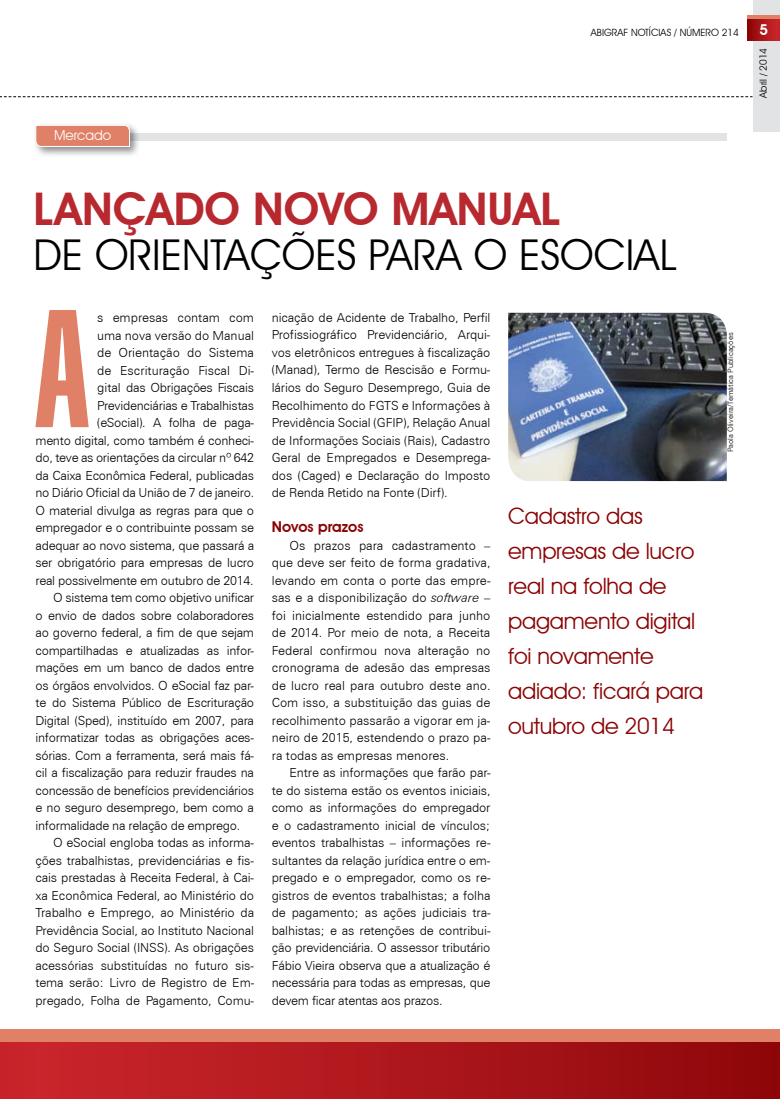
<style>
.page{position:relative;width:780px;height:1099px;background:#fff}
.page>*{position:absolute;margin:0;border:0;box-sizing:border-box;transform-origin:0 0}
.t1{font:900 extra-condensed 162.5px "Swiss 911 BT";color:#df8067}
.t2{font:600 45px "Avant Garde IT Cby BT";color:#b8292f}
.t3{font:42.5px "Avant Garde IT Cby BT";color:#000}
.t4{font:22.5px/35px "Avant Garde IT Cby BT";letter-spacing:-.01em;color:#8b0304}
.t5{font:600 15px "Avant Garde IT Cby BT";color:#8b0304}
.t6{font:600 15px "Avant Garde IT Cby BT";color:#fff}
.t7{font:13.75px "Avant Garde IT Cby BT";color:#fff}
.t8{font:300 12.5px/17.5px "Zurich BT";letter-spacing:-.02em;color:#000;text-align:justify}
.t9{font:300 12.5px "Zurich BT";color:#000}
.t10{font:10px "Avant Garde IT Cby BT";color:#000}
.t11{font:300 7.5px "Zurich BT";color:#000}
.s1{font-style:italic}
</style>
<div class="page">
<div style="left:753px;top:0;width:27px;height:132px;background:#e2e3e4"></div>
<div style="left:0;top:1040px;width:780px;height:58px;background:linear-gradient(to right,#cc272d,#8f070a)"></div>
<div style="left:0;top:1029px;width:780px;height:12px;background:#df8067"></div>
<div style="left:747px;top:15px;width:33px;height:22px;background:#df8067"></div>
<svg style="left:747px;top:19px;width:33px;height:22px"></svg>
<svg style="left:0;top:96px;width:752px;height:1px"></svg>
<div style="left:50px;top:133px;width:676px;height:7px;background:#e2e3e4"></div>
<div style="left:32px;top:122px;width:114px;height:41px;background:#000;opacity:.45"></div>
<svg style="left:35px;top:125px;width:95px;height:22px"></svg>
<img style="left:508px;top:313px;width:218px;height:168px">
<p class="t7" style="left:54px;top:127px;width:59px">Mercado</p>
<p class="t10" style="left:591px;top:27px;width:18px">ABIGRA</p>
<p class="t10" style="left:623px;top:27px;width:71px">F NOTÍCIAS / NÚMERO</p>
<p class="t10" style="left:721px;top:27px;width:18px">214</p>
<p class="t6" style="left:759px;top:21px;width:10px">5</p>
<p class="t10" style="left:757px;top:97px;width:51px;rotate:-90deg">Abril / 2014</p>
<h2 class="t2" style="left:33px;top:182px;width:528px">LANÇADO NOVO MANUAL</h2>
<h3 class="t3" style="left:33px;top:229px;width:635px">de orientações para o eSocial</h3>
<h1 class="t1" style="left:35px;top:281px;width:55px">A</h1>
<p class="t8" style="left:272px;top:309px;width:220px">nicação de Acidente de Trabalho, Perfil Profissiográfico Previdenciário, Arqui&shy;vos eletrônicos entregues à fiscalização (Manad), Termo de Rescisão e Formu&shy;lários do Seguro Desemprego, Guia de Recolhimento do FGTS e Informações à Previdência Social (GFIP), Relação Anual de Informações Sociais (Rais), Cadastro Geral de Empregados e Desemprega&shy;dos (Caged) e Declaração do Imposto de Renda Retido na Fonte (Dirf).</p>
<p class="t5" style="left:272px;top:517px;width:93px">NOVOS PRAZOS</p>
<p class="t8" style="left:272px;top:536px;width:220px;text-indent:18px">Os prazos para cadastramento – que deve ser feito de forma gradativa, levando em conta o porte das empre&shy;sas e a disponibilização do <span class="s1">software</span> – foi inicialmente estendido para junho de 2014. Por meio de nota, a Receita Federal confirmou nova alteração no cronograma de adesão das empresas de lucro real para outubro deste ano.<br>Com isso, a substituição das guias de recolhimento passarão a vigorar em ja&shy;neiro de 2015, estendendo o prazo pa&shy;ra todas as empresas menores.</p>
<p class="t8" style="left:272px;top:764px;width:220px;text-indent:18px">Entre as informações que farão par&shy;te do sistema estão os eventos iniciais, como as informações do empregador e o cadastramento inicial de vínculos; eventos trabalhistas – informações re&shy;sultantes da relação jurídica entre o em&shy;pregado e o empregador, como os re&shy;gistros de eventos trabalhistas; a folha de pagamento; as ações judiciais tra&shy;balhistas; e as retenções de contribui&shy;ção previdenciária. O assessor tributário Fábio Vieira observa que a atualização é necessária para todas as empresas, que devem ficar atentas aos prazos.</p>
<p class="t9" style="left:97px;top:310px;width:158px">s empresas contam com</p>
<p class="t9" style="left:97px;top:327px;width:158px">uma nova versão do Manual</p>
<p class="t9" style="left:97px;top:345px;width:158px">de Orientação do Sistema</p>
<p class="t9" style="left:97px;top:362px;width:158px">de Escrituração Fiscal Di-</p>
<p class="t8" style="left:97px;top:379px;width:158px">gital das Obrigações Fiscais</p>
<p class="t8" style="left:97px;top:396px;width:158px">Previdenciárias e Trabalhistas</p>
<p class="t8" style="left:97px;top:414px;width:158px">(eSocial). A folha de paga-</p>
<p class="t8" style="left:35px;top:431px;width:220px">mento digital, como também é conheci-</p>
<p class="t8" style="left:35px;top:449px;width:220px">do, teve as orientações da circular nº 642</p>
<p class="t8" style="left:35px;top:466px;width:220px">da Caixa Econômica Federal, publicadas</p>
<p class="t8" style="left:35px;top:484px;width:220px">no Diário Oficial da União de 7 de janeiro.</p>
<p class="t8" style="left:35px;top:501px;width:220px">O material divulga as regras para que o</p>
<p class="t8" style="left:35px;top:519px;width:220px">empregador e o contribuinte possam se</p>
<p class="t8" style="left:35px;top:536px;width:220px">adequar ao novo sistema, que passará a</p>
<p class="t8" style="left:35px;top:554px;width:220px">ser obrigatório para empresas de lucro</p>
<p class="t8" style="left:35px;top:571px;width:219px">real possivelmente em outubro de 2014.</p>
<p class="t8" style="left:53px;top:589px;width:202px">O sistema tem como objetivo unificar</p>
<p class="t8" style="left:35px;top:606px;width:220px">o envio de dados sobre colaboradores</p>
<p class="t8" style="left:35px;top:624px;width:220px">ao governo federal, a fim de que sejam</p>
<p class="t8" style="left:35px;top:641px;width:220px">compartilhadas e atualizadas as infor-</p>
<p class="t8" style="left:35px;top:659px;width:220px">mações em um banco de dados entre</p>
<p class="t8" style="left:35px;top:676px;width:220px">os órgãos envolvidos. O eSocial faz par-</p>
<p class="t8" style="left:35px;top:694px;width:220px">te do Sistema Público de Escrituração</p>
<p class="t8" style="left:35px;top:711px;width:220px">Digital (Sped), instituído em 2007, para</p>
<p class="t8" style="left:35px;top:729px;width:220px">informatizar todas as obrigações aces-</p>
<p class="t8" style="left:35px;top:746px;width:220px">sórias. Com a ferramenta, será mais fá-</p>
<p class="t8" style="left:35px;top:764px;width:220px">cil a fiscalização para reduzir fraudes na</p>
<p class="t8" style="left:35px;top:781px;width:220px">concessão de benefícios previdenciários</p>
<p class="t8" style="left:35px;top:799px;width:220px">e no seguro desemprego, bem como a</p>
<p class="t8" style="left:35px;top:816px;width:206px">informalidade na relação de emprego.</p>
<p class="t8" style="left:53px;top:834px;width:202px">O eSocial engloba todas as informa-</p>
<p class="t8" style="left:35px;top:851px;width:220px">ções trabalhistas, previdenciárias e fis-</p>
<p class="t8" style="left:35px;top:869px;width:220px">cais prestadas à Receita Federal, à Cai-</p>
<p class="t8" style="left:35px;top:886px;width:220px">xa Econômica Federal, ao Ministério do</p>
<p class="t8" style="left:35px;top:904px;width:220px">Trabalho e Emprego, ao Ministério da</p>
<p class="t8" style="left:35px;top:921px;width:220px">Previdência Social, ao Instituto Nacional</p>
<p class="t8" style="left:35px;top:939px;width:220px">do Seguro Social (INSS). As obrigações</p>
<p class="t8" style="left:35px;top:956px;width:220px">acessórias substituídas no futuro sis-</p>
<p class="t8" style="left:35px;top:974px;width:220px">tema serão: Livro de Registro de Em-</p>
<p class="t8" style="left:35px;top:991px;width:220px">pregado, Folha de Pagamento, Comu-</p>
<h3 class="t4" style="left:508px;top:498px;width:197px">Cadastro das empresas de lucro real na folha de pagamento digital foi novamente adiado: ficará para outubro de 2014</h3>
<p class="t11" style="left:726px;top:452px;width:121px;rotate:-90deg">Paola Oliveira/Temática Publicações</p>
</div>
